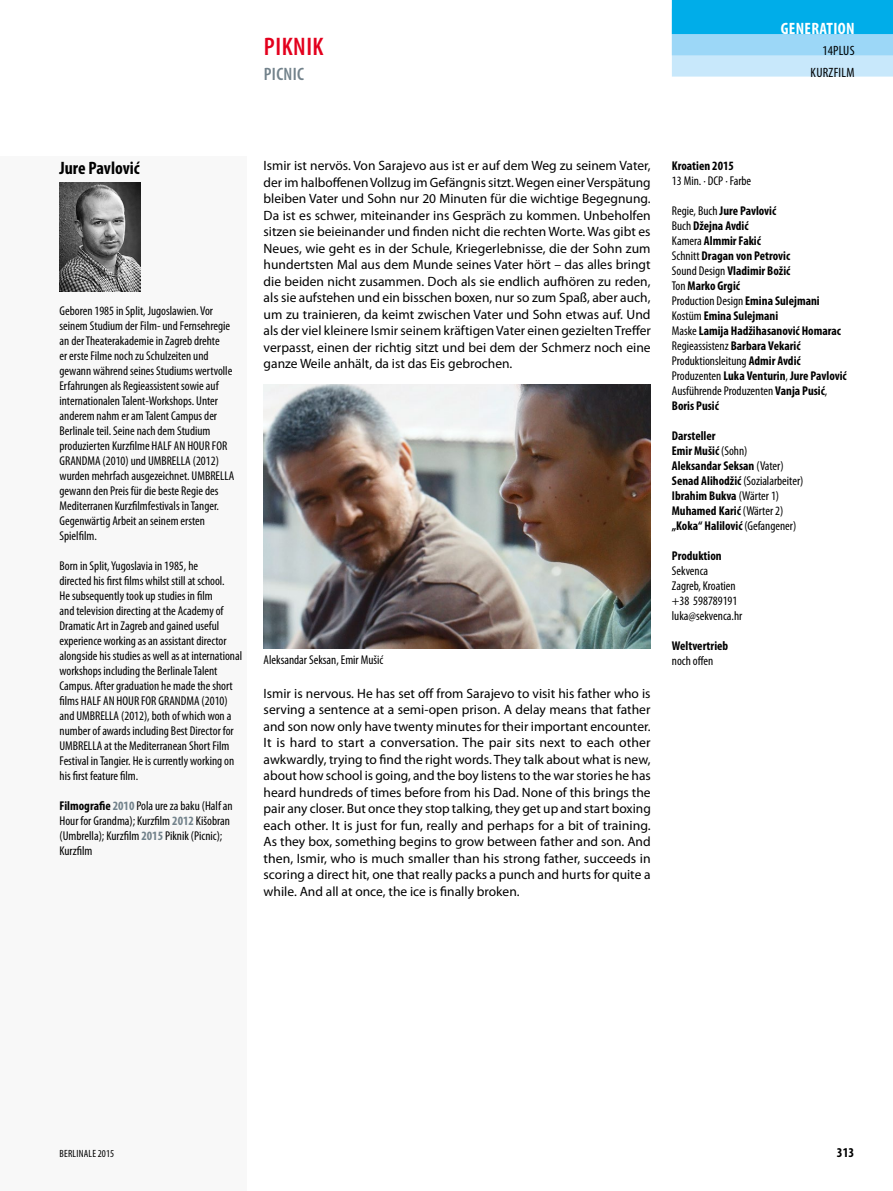
<style>
.page{position:relative;width:893px;height:1191px;background:#fff}
.page>*{position:absolute;margin:0;border:0;box-sizing:border-box;transform-origin:0 0}
.t1{font:600 condensed 25.5px "Myriad Pro";letter-spacing:.02em;color:#e3001d}
.t2{font:700 condensed 18px "Myriad Pro";color:#000}
.t3{font:600 condensed 18px "Myriad Pro";letter-spacing:.02em;color:#72828b}
.t4{font:700 condensed 16.5px "Myriad Pro";letter-spacing:.02em;color:#fff}
.t5{font:13.5px/16.5px "Myriad Pro";color:#000;text-align:justify}
.t6{font:condensed 13.5px "Myriad Pro";letter-spacing:.02em;color:#000}
.t7{font:700 condensed 13.5px "Myriad Pro";color:#000}
.t8{font:condensed 12.75px/15px "Myriad Pro";color:#000}
.t9{font:700 condensed 12.75px/15px "Myriad Pro";color:#000}
.t10{font:condensed 10.5px "Myriad Pro";letter-spacing:.02em;color:#000}
.s1{font-weight:700}
.s2{font-weight:700;color:#72828b}
.s3{font-weight:400}
</style>
<div class="page">
<div style="left:0;top:156px;width:247px;height:1035px;background:#f8f8f8"></div>
<img style="left:264px;top:384px;width:387px;height:264px">
<img style="left:60px;top:183px;width:80px;height:108px">
<div style="left:672px;top:30px;width:221px;height:47px;background:#c8e8fb"></div>
<div style="left:672px;top:9px;width:221px;height:46px;background:#9cd7f7"></div>
<div style="left:672px;top:0;width:221px;height:34px;background:#00ade9"></div>
<p class="t4" style="left:781px;top:18px;width:75px">GENERATION</p>
<h1 class="t1" style="left:264px;top:31px;width:61px">PIKNIK</h1>
<h2 class="t3" style="left:264px;top:63px;width:42px">PICNIC</h2>
<p class="t6" style="left:811px;top:64px;width:45px">KURZFILM</p>
<p class="t6" style="left:823px;top:43px;width:33px">14PLUS</p>
<h2 class="t2" style="left:60px;top:157px;width:82px">Jure Pavlović</h2>
<p class="t8" style="left:60px;top:303px;width:176px">Geboren 1985 in Split, Jugoslawien. Vor seinem Studium der Film- und Fernsehregie an der Theaterakademie in Zagreb drehte<br>er erste Filme noch zu Schulzeiten und gewann während seines Studiums wertvolle Erfahrungen als Regieassistent sowie auf internationalen Talent-Workshops. Unter anderem nahm er am Talent Campus der Berlinale teil. Seine nach dem Studium produzierten Kurzfilme HALF AN HOUR FOR GRANDMA (2010) und UMBRELLA (2012) wurden mehrfach ausgezeichnet. UMBRELLA gewann den Preis für die beste Regie des Mediterranen Kurzfilmfestivals in Tanger.<br>Gegenwärtig Arbeit an seinem ersten Spielfilm.</p>
<p class="t8" style="left:60px;top:557px;width:184px">Born in Split, Yugoslavia in 1985, he<br>directed his first films whilst still at school.<br>He subsequently took up studies in film<br>and television directing at the Academy of Dramatic Art in Zagreb and gained useful experience working as an assistant director alongside his studies as well as at international workshops including the Berlinale Talent Campus. After graduation he made the short films HALF AN HOUR FOR GRANDMA (2010) and UMBRELLA (2012), both of which won a number of awards including Best Director for UMBRELLA at the Mediterranean Short Film Festival in Tangier. He is currently working on his first feature film.</p>
<p class="t8" style="left:60px;top:797px;width:175px"><span class="s1">Filmografie</span> <span class="s2">2010</span> Pola ure za baku (Half an Hour for Grandma); Kurzfilm <span class="s2">2012</span> Kišobran (Umbrella); Kurzfilm <span class="s2">2015</span> Piknik (Picnic); Kurzfilm</p>
<p class="t5" style="left:264px;top:157px;width:389px">Ismir ist nervös. Von Sarajevo aus ist er auf dem Weg zu seinem Vater, der im halboffenen Vollzug im Gefängnis sitzt. Wegen einer Verspätung bleiben Vater und Sohn nur 20 Minuten für die wichtige Begegnung.<br>Da ist es schwer, miteinander ins Gespräch zu kommen. Unbeholfen sitzen sie beieinander und finden nicht die rechten Worte. Was gibt es Neues, wie geht es in der Schule, Kriegerlebnisse, die der Sohn zum hundertsten Mal aus dem Munde seines Vater hört – das alles bringt die beiden nicht zusammen. Doch als sie endlich aufhören zu reden, als sie aufstehen und ein bisschen boxen, nur so zum Spaß, aber auch, um zu trainieren, da keimt zwischen Vater und Sohn etwas auf. Und als der viel kleinere Ismir seinem kräftigen Vater einen gezielten Treffer verpasst, einen der richtig sitzt und bei dem der Schmerz noch eine ganze Weile anhält, da ist das Eis gebrochen.</p>
<p class="t8" style="left:264px;top:652px;width:121px">Aleksandar Seksan, Emir Mušić</p>
<p class="t5" style="left:264px;top:684px;width:389px">Ismir is nervous. He has set off from Sarajevo to visit his father who is serving a sentence at a semi-open prison. A delay means that father and son now only have twenty minutes for their important encounter.<br>It is hard to start a conversation. The pair sits next to each other awkwardly, trying to find the right words. They talk about what is new, about how school is going, and the boy listens to the war stories he has heard hundreds of times before from his Dad. None of this brings the pair any closer. But once they stop talking, they get up and start boxing each other. It is just for fun, really and perhaps for a bit of training.<br>As they box, something begins to grow between father and son. And then, Ismir, who is much smaller than his strong father, succeeds in scoring a direct hit, one that really packs a punch and hurts for quite a while. And all at once, the ice is finally broken.</p>
<p class="t9" style="left:672px;top:158px;width:64px">Kroatien 2015</p>
<p class="t8" style="left:672px;top:173px;width:81px">13 Min. · DCP · Farbe</p>
<p class="t9" style="left:672px;top:203px;width:176px"><span class="s3">Regie, Buch</span> Jure Pavlović<br><span class="s3">Buch</span> Džejna Avdić<br><span class="s3">Kamera</span> Almmir Fakić<br><span class="s3">Schnitt</span> Dragan von Petrovic<br><span class="s3">Sound Design</span> Vladimir Božić<br><span class="s3">Ton</span> Marko Grgić<br><span class="s3">Production Design</span> Emina Sulejmani<br><span class="s3">Kostüm</span> Emina Sulejmani<br><span class="s3">Maske</span> Lamija Hadžihasanović Homarac<br><span class="s3">Regieassistenz</span> Barbara Vekarić<br><span class="s3">Produktionsleitung</span> Admir Avdić<br><span class="s3">Produzenten</span> Luka Venturin<span class="s3">,</span> Jure Pavlović<br><span class="s3">Ausführende Produzenten</span> Vanja Pusić<span class="s3">,<br></span>Boris Pusić</p>
<p class="t9" style="left:672px;top:428px;width:133px">Darsteller<br>Emir Mušić <span class="s3">(Sohn)<br></span>Aleksandar Seksan <span class="s3">(Vater)<br></span>Senad Alihodžić <span class="s3">(Sozialarbeiter)<br></span>Ibrahim Bukva <span class="s3">(Wärter 1)<br></span>Muhamed Karić <span class="s3">(Wärter 2) </span>„Koka“ Halilović <span class="s3">(Gefangener)</span></p>
<p class="t9" style="left:672px;top:548px;width:51px">Produktion</p>
<p class="t8" style="left:672px;top:563px;width:72px">Sekvenca<br>Zagreb, Kroatien +38 598789191 luka@sekvenca.hr</p>
<p class="t9" style="left:672px;top:638px;width:58px">Weltvertrieb</p>
<p class="t8" style="left:672px;top:653px;width:43px">noch offen</p>
<p class="t10" style="left:60px;top:1146px;width:56px">BERLINALE 2015</p>
<p class="t7" style="left:837px;top:1143px;width:19px">313</p>
</div>
